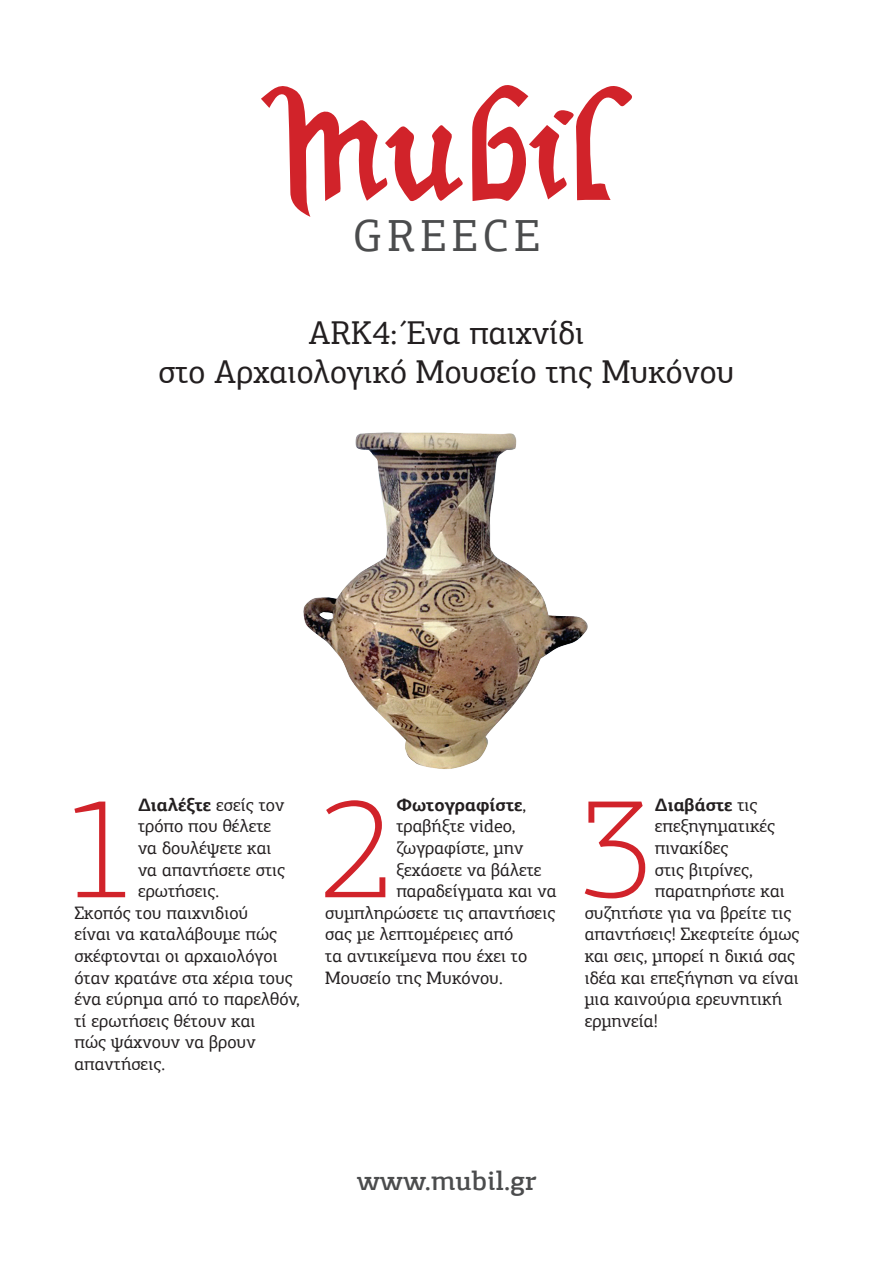
<style>
.page{position:relative;width:893px;height:1263px;background:#fff}
.page>*{position:absolute;margin:0;border:0;box-sizing:border-box;transform-origin:0 0}
.t1{font:100 144.45px "PF Agora Slab Pro";color:#d1232a}
.t2{font:45px "PF Agora Slab Pro";letter-spacing:.12em;color:#4b4c4d}
.t3{font:33px/39.6px "PF Agora Slab Pro";color:#231f20;text-align:center}
.t4{font:500 27px "PF Agora Slab Pro";color:#4b4c4d}
.t5{font:18px "PF Agora Slab Pro";color:#231f20}
.t6{font:700 18px "PF Agora Slab Pro";color:#231f20}
.s1{font-weight:400}
</style>
<div class="page">
<svg style="left:261px;top:86px;width:202px;height:131px"></svg>
<svg style="left:472px;top:85px;width:160px;height:116px"></svg>
<img style="left:303px;top:432px;width:285px;height:337px">
<h2 class="t2" style="left:353px;top:208px;width:188px">GREECE</h2>
<h3 class="t3" style="left:158px;top:312px;width:578px">ARK4: Ένα παιχνίδι<br>στο Αρχαιολογικό Μουσείο της Μυκόνου</h3>
<h1 class="t1" style="left:62px;top:765px;width:77px">1</h1>
<p class="t6" style="left:138px;top:793px;width:148px">Διαλέξτε <span class="s1">εσείς τον</span></p>
<p class="t5" style="left:138px;top:815px;width:135px">τρόπο που θέλετε</p>
<p class="t5" style="left:138px;top:837px;width:135px">να δουλέψετε και</p>
<p class="t5" style="left:138px;top:858px;width:149px">να απαντήσετε στις</p>
<p class="t5" style="left:138px;top:880px;width:83px">ερωτήσεις.</p>
<p class="t5" style="left:74px;top:902px;width:176px">Σκοπός του παιχνιδιού</p>
<p class="t5" style="left:74px;top:923px;width:204px">είναι να καταλάβουμε πώς</p>
<p class="t5" style="left:74px;top:945px;width:205px">σκέφτονται οι αρχαιολόγοι</p>
<p class="t5" style="left:74px;top:966px;width:220px">όταν κρατάνε στα χέρια τους</p>
<p class="t5" style="left:74px;top:988px;width:227px">ένα εύρημα από το παρελθόν,</p>
<p class="t5" style="left:74px;top:1010px;width:183px">τί ερωτήσεις θέτουν και</p>
<p class="t5" style="left:74px;top:1031px;width:183px">πώς ψάχνουν να βρουν</p>
<p class="t5" style="left:74px;top:1053px;width:92px">απαντήσεις.</p>
<h1 class="t1" style="left:321px;top:765px;width:77px">2</h1>
<p class="t6" style="left:396px;top:793px;width:131px">Φωτογραφίστε<span class="s1">,</span></p>
<p class="t5" style="left:396px;top:815px;width:121px">τραβήξτε video,</p>
<p class="t5" style="left:396px;top:837px;width:129px">ζωγραφίστε, μην</p>
<p class="t5" style="left:396px;top:858px;width:147px">ξεχάσετε να βάλετε</p>
<p class="t5" style="left:396px;top:880px;width:162px">παραδείγματα και να</p>
<p class="t5" style="left:325px;top:902px;width:232px">συμπληρώσετε τις απαντήσεις</p>
<p class="t5" style="left:325px;top:923px;width:189px">σας με λεπτομέρειες από</p>
<p class="t5" style="left:325px;top:945px;width:204px">τα αντικείμενα που έχει το</p>
<p class="t5" style="left:325px;top:966px;width:179px">Μουσείο της Μυκόνου.</p>
<h1 class="t1" style="left:579px;top:765px;width:77px">3</h1>
<p class="t6" style="left:655px;top:793px;width:104px">Διαβάστε <span class="s1">τις</span></p>
<p class="t5" style="left:655px;top:815px;width:122px">επεξηγηματικές</p>
<p class="t5" style="left:655px;top:837px;width:75px">πινακίδες</p>
<p class="t5" style="left:655px;top:858px;width:100px">στις βιτρίνες,</p>
<p class="t5" style="left:655px;top:880px;width:132px">παρατηρήστε και</p>
<p class="t5" style="left:585px;top:902px;width:208px">συζητήστε για να βρείτε τις</p>
<p class="t5" style="left:585px;top:923px;width:216px">απαντήσεις! Σκεφτείτε όμως</p>
<p class="t5" style="left:585px;top:945px;width:212px">και σεις, μπορεί η δικιά σας</p>
<p class="t5" style="left:585px;top:966px;width:216px">ιδέα και επεξήγηση να είναι</p>
<p class="t5" style="left:585px;top:988px;width:199px">μια καινούρια ερευνητική</p>
<p class="t5" style="left:585px;top:1010px;width:75px">ερμηνεία!</p>
<h3 class="t4" style="left:357px;top:1164px;width:181px">www.mubil.gr</h3>
</div>
